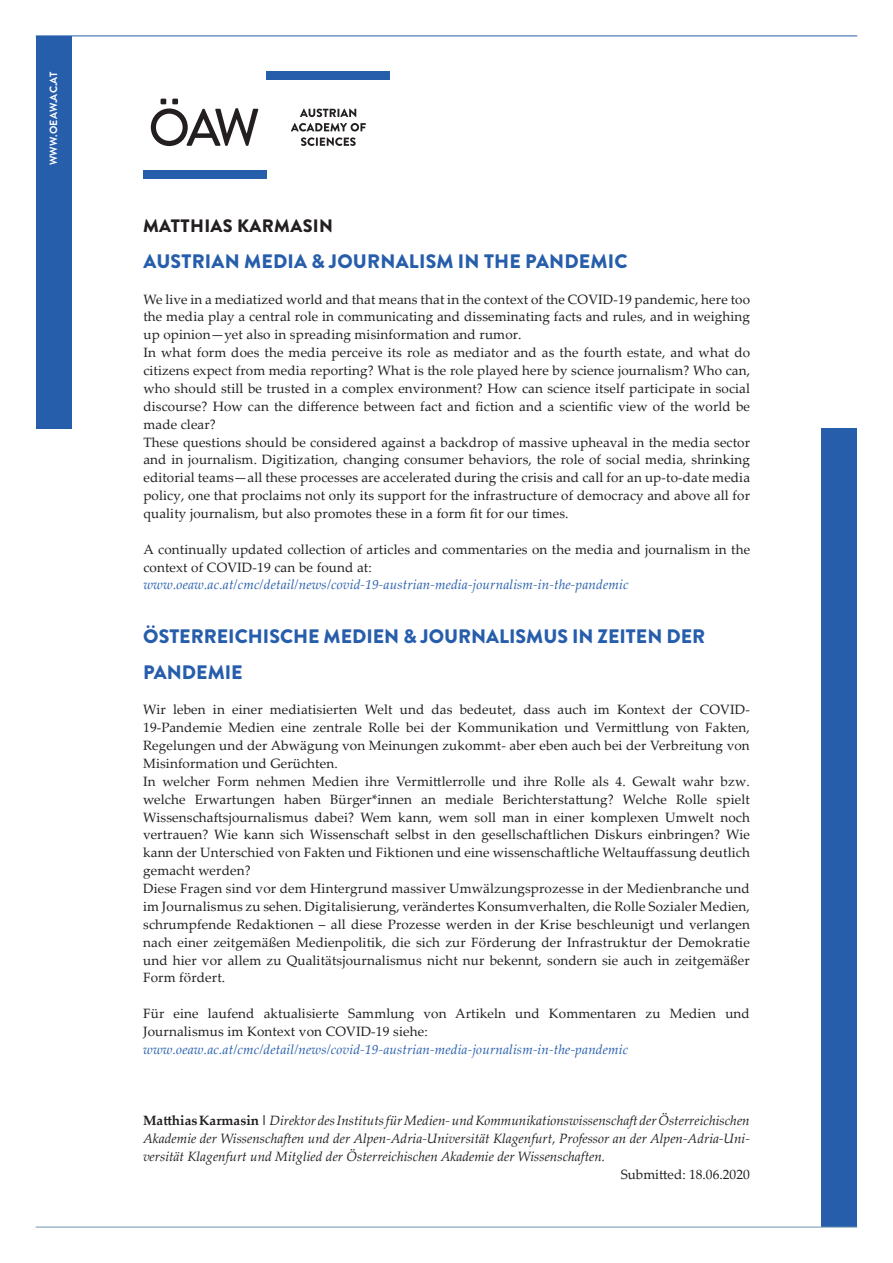
<style>
.page{position:relative;width:893px;height:1263px;background:#fff}
.page>*{position:absolute;margin:0;border:0;box-sizing:border-box;transform-origin:0 0}
.t1{font:900 19.5px/35.7px "Brandon Grotesque";color:#275eac}
.t2{font:900 18px "Brandon Grotesque";letter-spacing:.02em;color:#231f20}
.t3{font:13.5px/17.9px "Palatino Linotype";letter-spacing:.01em;color:#231f20}
.t4{font:italic 13.5px/17.9px "Palatino Linotype";color:#231f20;text-align:justify}
.t5{font:italic 13.5px "Palatino Linotype";letter-spacing:.01em;color:#275eac}
.t6{font:700 10.5px "Brandon Grotesque";letter-spacing:.02em;color:#fff}
.s1{font-weight:700;font-style:normal}
</style>
<div class="page">
<div style="left:36px;top:36px;width:35px;height:393px;background:#275eac"></div>
<div style="left:821px;top:429px;width:36px;height:798px;background:#275eac"></div>
<hr style="left:36px;top:36px;width:821px;height:1px;background:#275eac">
<hr style="left:36px;top:1227px;width:821px;height:1px;background:#6e94ab">
<div style="left:143px;top:171px;width:124px;height:8px;background:#275eac"></div>
<div style="left:267px;top:72px;width:123px;height:8px;background:#275eac"></div>
<svg style="left:151px;top:99px;width:107px;height:47px"></svg>
<svg style="left:300px;top:109px;width:56px;height:8px"></svg>
<svg style="left:291px;top:123px;width:75px;height:8px"></svg>
<svg style="left:301px;top:137px;width:55px;height:9px"></svg>
<p class="t6" style="left:46px;top:165px;width:95px;rotate:-90deg">WWW.OEAW.AC.AT</p>
<h2 class="t2" style="left:143px;top:213px;width:192px">MATTHIAS KARMASIN</h2>
<h1 class="t1" style="left:144px;top:244px;width:486px">AUSTRIAN MEDIA &amp; JOURNALISM IN THE PANDEMIC</h1>
<p class="t3" style="left:143px;top:290px;width:608px">We live in a mediatized world and that means that in the context of the COVID-19 pandemic, here too the media play a central role in communicating and disseminating facts and rules, and in weighing up opinion—yet also in spreading misinformation and rumor.<br>In what form does the media perceive its role as mediator and as the fourth estate, and what do citizens expect from media reporting? What is the role played here by science journalism? Who can, who should still be trusted in a complex environment? How can science itself participate in social discourse? How can the difference between fact and fiction and a scientific view of the world be made clear?<br>These questions should be considered against a backdrop of massive upheaval in the media sector and in journalism. Digitization, changing consumer behaviors, the role of social media, shrinking editorial teams—all these processes are accelerated during the crisis and call for an up-to-date media policy, one that proclaims not only its support for the infrastructure of democracy and above all for quality journalism, but also promotes these in a form fit for our times.</p>
<p class="t3" style="left:143px;top:540px;width:608px">A continually updated collection of articles and commentaries on the media and journalism in the context of COVID-19 can be found at:</p>
<p class="t5" style="left:143px;top:575px;width:487px">www.oeaw.ac.at/cmc/detail/news/covid-19-austrian-media-journalism-in-the-pandemic</p>
<h1 class="t1" style="left:143px;top:619px;width:563px">ÖSTERREICHISCHE MEDIEN &amp; JOURNALISMUS IN ZEITEN DER<br>PANDEMIE</h1>
<p class="t3" style="left:143px;top:700px;width:608px">Wir leben in einer mediatisierten Welt und das bedeutet, dass auch im Kontext der COVID-19-Pandemie Medien eine zentrale Rolle bei der Kommunikation und Vermittlung von Fakten, Regelungen und der Abwägung von Meinungen zukommt- aber eben auch bei der Verbreitung von Misinformation und Gerüchten.<br>In welcher Form nehmen Medien ihre Vermittlerrolle und ihre Rolle als 4. Gewalt wahr bzw. welche Erwartungen haben Bürger*innen an mediale Berichterstattung? Welche Rolle spielt Wissenschaftsjournalismus dabei? Wem kann, wem soll man in einer komplexen Umwelt noch vertrauen? Wie kann sich Wissenschaft selbst in den gesellschaftlichen Diskurs einbringen? Wie kann der Unterschied von Fakten und Fiktionen und eine wissenschaftliche Weltauffassung deutlich gemacht werden?<br>Diese Fragen sind vor dem Hintergrund massiver Umwälzungsprozesse in der Medienbranche und im Journalismus zu sehen. Digitalisierung, verändertes Konsumverhalten, die Rolle Sozialer Medien, schrumpfende Redaktionen – all diese Prozesse werden in der Krise beschleunigt und verlangen nach einer zeitgemäßen Medienpolitik, die sich zur Förderung der Infrastruktur der Demokratie und hier vor allem zu Qualitätsjournalismus nicht nur bekennt, sondern sie auch in zeitgemäßer Form fördert.</p>
<p class="t3" style="left:143px;top:1004px;width:608px">Für eine laufend aktualisierte Sammlung von Artikeln und Kommentaren zu Medien und<br>Journalismus im Kontext von COVID-19 siehe:</p>
<p class="t5" style="left:143px;top:1039px;width:487px">www.oeaw.ac.at/cmc/detail/news/covid-19-austrian-media-journalism-in-the-pandemic</p>
<p class="t4" style="left:143px;top:1111px;width:608px"><span class="s1">Matthias Karmasin |</span> Direktor des Instituts für Medien- und Kommunikationswissenschaft der Österreichischen Akademie der Wissenschaften und der Alpen-Adria-Universität Klagenfurt, Professor an der Alpen-Adria-Uni&shy;versität Klagenfurt und Mitglied der Österreichischen Akademie der Wissenschaften.</p>
<p class="t3" style="left:621px;top:1165px;width:131px">Submitted: 18.06.2020</p>
</div>
